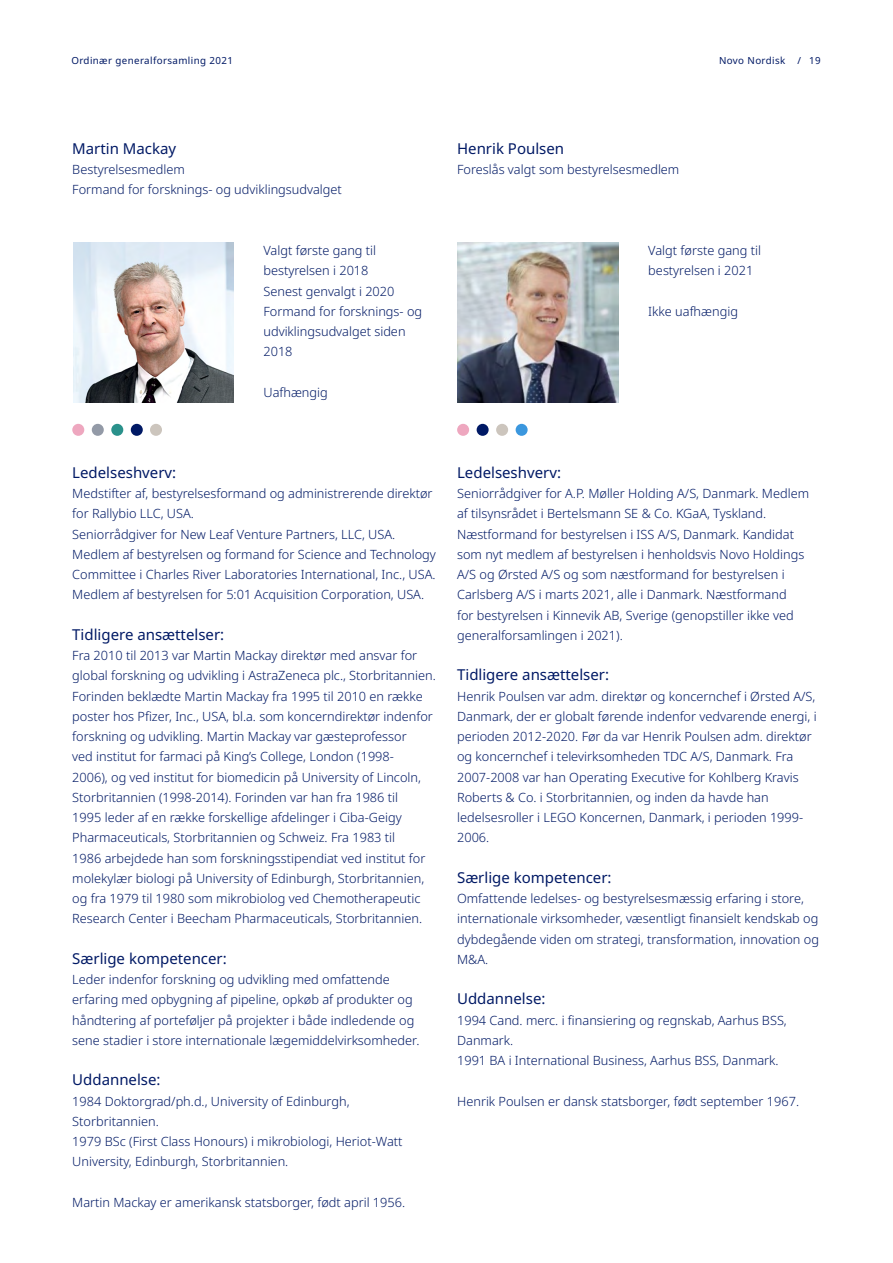
<style>
.page{position:relative;width:893px;height:1263px;background:#fff}
.page>*{position:absolute;margin:0;border:0;box-sizing:border-box;transform-origin:0 0}
.t1{font:15px "Apis";color:#001965}
.t2{font:300 12.75px/20.2px "Apis";color:#001965}
.t3{font:9.75px "Apis";letter-spacing:.04em;color:#001965}
</style>
<div class="page">
<div style="left:457px;top:424px;width:12px;height:12px;background:#eea7bf;border-radius:50%"></div>
<div style="left:72px;top:424px;width:12px;height:12px;background:#eea7bf;border-radius:50%"></div>
<div style="left:496px;top:424px;width:12px;height:12px;background:#ccc5bd;border-radius:50%"></div>
<div style="left:111px;top:424px;width:12px;height:12px;background:#2a918b;border-radius:50%"></div>
<div style="left:516px;top:424px;width:12px;height:12px;background:#3b97de;border-radius:50%"></div>
<div style="left:131px;top:424px;width:12px;height:12px;background:#001965;border-radius:50%"></div>
<div style="left:150px;top:424px;width:12px;height:12px;background:#ccc5bd;border-radius:50%"></div>
<div style="left:477px;top:424px;width:12px;height:12px;background:#001965;border-radius:50%"></div>
<div style="left:92px;top:424px;width:12px;height:12px;background:#939aa7;border-radius:50%"></div>
<img style="left:458px;top:242px;width:160px;height:161px">
<img style="left:73px;top:242px;width:161px;height:161px">
<p class="t3" style="left:71px;top:53px;width:163px">Ordinær generalforsamling 2021</p>
<p class="t3" style="left:719px;top:53px;width:103px">Novo Nordisk / 19</p>
<p class="t1" style="left:72px;top:138px;width:105px">Martin Mackay</p>
<p class="t2" style="left:72px;top:160px;width:271px">Bestyrelsesmedlem<br>Formand for forsknings- og udviklingsudvalget</p>
<p class="t2" style="left:263px;top:241px;width:160px">Valgt første gang til bestyrelsen i 2018<br>Senest genvalgt i 2020<br>Formand for forsknings- og udviklingsudvalget siden<br>2018</p>
<p class="t2" style="left:263px;top:382px;width:66px">Uafhængig</p>
<p class="t1" style="left:457px;top:138px;width:109px">Henrik Poulsen</p>
<p class="t2" style="left:457px;top:160px;width:224px">Foreslås valgt som bestyrelsesmedlem</p>
<p class="t2" style="left:648px;top:241px;width:114px">Valgt første gang til bestyrelsen i 2021</p>
<p class="t2" style="left:648px;top:301px;width:91px">Ikke uafhængig</p>
<p class="t1" style="left:72px;top:462px;width:105px">Ledelseshverv:</p>
<p class="t2" style="left:72px;top:484px;width:365px">Medstifter af, bestyrelsesformand og administrerende direktør for Rallybio LLC, USA.<br>Seniorrådgiver for New Leaf Venture Partners, LLC, USA.<br>Medlem af bestyrelsen og formand for Science and Technology Committee i Charles River Laboratories International, Inc., USA.<br>Medlem af bestyrelsen for 5:01 Acquisition Corporation, USA.</p>
<p class="t1" style="left:72px;top:624px;width:153px">Tidligere ansættelser:</p>
<p class="t2" style="left:72px;top:646px;width:365px">Fra 2010 til 2013 var Martin Mackay direktør med ansvar for global forskning og udvikling i AstraZeneca plc., Storbritannien.<br>Forinden beklædte Martin Mackay fra 1995 til 2010 en række poster hos Pfizer, Inc., USA, bl.a. som koncerndirektør indenfor forskning og udvikling. Martin Mackay var gæsteprofessor<br>ved institut for farmaci på King’s College, London (1998-<br>2006), og ved institut for biomedicin på University of Lincoln, Storbritannien (1998-2014). Forinden var han fra 1986 til<br>1995 leder af en række forskellige afdelinger i Ciba-Geigy Pharmaceuticals, Storbritannien og Schweiz. Fra 1983 til<br>1986 arbejdede han som forskningsstipendiat ved institut for molekylær biologi på University of Edinburgh, Storbritannien, og fra 1979 til 1980 som mikrobiolog ved Chemotherapeutic Research Center i Beecham Pharmaceuticals, Storbritannien.</p>
<p class="t1" style="left:72px;top:948px;width:156px">Særlige kompetencer:</p>
<p class="t2" style="left:72px;top:970px;width:349px">Leder indenfor forskning og udvikling med omfattende erfaring med opbygning af pipeline, opkøb af produkter og håndtering af porteføljer på projekter i både indledende og sene stadier i store internationale lægemiddelvirksomheder.</p>
<p class="t1" style="left:72px;top:1069px;width:90px">Uddannelse:</p>
<p class="t2" style="left:72px;top:1091px;width:332px">1984 Doktorgrad/ph.d., University of Edinburgh, Storbritannien.<br>1979 BSc (First Class Honours) i mikrobiologi, Heriot-Watt University, Edinburgh, Storbritannien.</p>
<p class="t2" style="left:72px;top:1192px;width:334px">Martin Mackay er amerikansk statsborger, født april 1956.</p>
<p class="t1" style="left:457px;top:462px;width:105px">Ledelseshverv:</p>
<p class="t2" style="left:457px;top:484px;width:354px">Seniorrådgiver for A.P. Møller Holding A/S, Danmark. Medlem af tilsynsrådet i Bertelsmann SE &amp; Co. KGaA, Tyskland.<br>Næstformand for bestyrelsen i ISS A/S, Danmark. Kandidat som nyt medlem af bestyrelsen i henholdsvis Novo Holdings A/S og Ørsted A/S og som næstformand for bestyrelsen i Carlsberg A/S i marts 2021, alle i Danmark. Næstformand<br>for bestyrelsen i Kinnevik AB, Sverige (genopstiller ikke ved generalforsamlingen i 2021).</p>
<p class="t1" style="left:457px;top:664px;width:153px">Tidligere ansættelser:</p>
<p class="t2" style="left:457px;top:686px;width:361px">Henrik Poulsen var adm. direktør og koncernchef i Ørsted A/S, Danmark, der er globalt førende indenfor vedvarende energi, i perioden 2012-2020. Før da var Henrik Poulsen adm. direktør og koncernchef i televirksomheden TDC A/S, Danmark. Fra 2007-2008 var han Operating Executive for Kohlberg Kravis Roberts &amp; Co. i Storbritannien, og inden da havde han ledelsesroller i LEGO Koncernen, Danmark, i perioden 1999- 2006.</p>
<p class="t1" style="left:457px;top:867px;width:156px">Særlige kompetencer:</p>
<p class="t2" style="left:457px;top:889px;width:363px">Omfattende ledelses- og bestyrelsesmæssig erfaring i store, internationale virksomheder, væsentligt finansielt kendskab og dybdegående viden om strategi, transformation, innovation og M&amp;A.</p>
<p class="t1" style="left:457px;top:988px;width:90px">Uddannelse:</p>
<p class="t2" style="left:457px;top:1010px;width:331px">1994 Cand. merc. i finansiering og regnskab, Aarhus BSS,<br>Danmark.<br>1991 BA i International Business, Aarhus BSS, Danmark.</p>
<p class="t2" style="left:457px;top:1091px;width:344px">Henrik Poulsen er dansk statsborger, født september 1967.</p>
</div>
